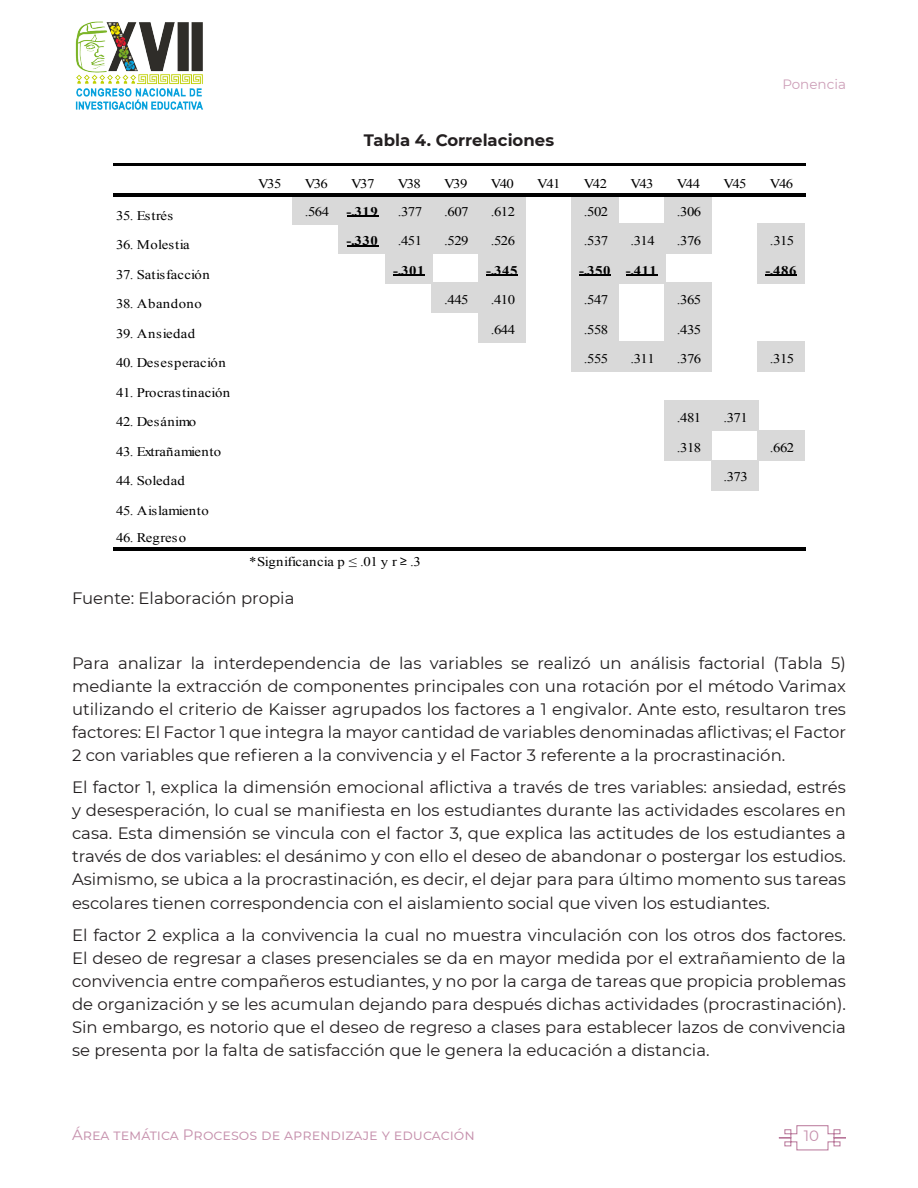
<style>
.page{position:relative;width:918px;height:1188px;background:#fff}
.page>*{position:absolute;margin:0;border:0;box-sizing:border-box;transform-origin:0 0}
.body{font:16.5px/23.1px "Montserrat";color:#231f20;text-align:justify}
.body-2{font:700 16.5px "Montserrat";color:#231f20}
.t1{font:15px "Montserrat";color:#c691ad}
.t2{font:13.5px "Montserrat";color:#cd9fb8}
.t3{font:13.2px "Times New Roman";letter-spacing:-.04em;color:#000;scale:1.12 1}
.t4{font:13.2px "Times New Roman";letter-spacing:.015em;color:#000;scale:1.12 1}
.t5{font:700 13.2px "Times New Roman";letter-spacing:.04em;color:#000;scale:1.12 1}
.t6{font:13.2px "Times New Roman";letter-spacing:-.02em;color:#000;scale:1.12 1}
.t7{font:13.2px "Times New Roman";letter-spacing:.025em;color:#000;scale:1.12 1}
.t8{font:13.2px "Times New Roman";letter-spacing:-.005em;color:#000;scale:1.12 1}
.t9{font:13.2px "Times New Roman";letter-spacing:.02em;color:#000;scale:1.12 1}
.t10{font:13.2px "Times New Roman";letter-spacing:.04em;color:#000;scale:1.12 1}
.s1{font-family:"Calibri"}
</style>
<div class="page">
<svg style="left:778px;top:1125px;width:68px;height:26px"></svg>
<img style="left:75px;top:21px;width:128px;height:89px">
<div style="left:292px;top:194px;width:234px;height:31px;background:#d9d9d9"></div>
<div style="left:571px;top:194px;width:48px;height:31px;background:#d9d9d9"></div>
<div style="left:664px;top:194px;width:48px;height:31px;background:#d9d9d9"></div>
<div style="left:339px;top:224px;width:187px;height:30px;background:#d9d9d9"></div>
<div style="left:571px;top:224px;width:141px;height:30px;background:#d9d9d9"></div>
<div style="left:757px;top:224px;width:48px;height:30px;background:#d9d9d9"></div>
<div style="left:385px;top:253px;width:48px;height:31px;background:#d9d9d9"></div>
<div style="left:478px;top:253px;width:48px;height:31px;background:#d9d9d9"></div>
<div style="left:571px;top:253px;width:95px;height:31px;background:#d9d9d9"></div>
<div style="left:757px;top:253px;width:48px;height:31px;background:#d9d9d9"></div>
<div style="left:432px;top:283px;width:94px;height:30px;background:#d9d9d9"></div>
<div style="left:571px;top:283px;width:48px;height:30px;background:#d9d9d9"></div>
<div style="left:664px;top:283px;width:48px;height:30px;background:#d9d9d9"></div>
<div style="left:478px;top:312px;width:48px;height:31px;background:#d9d9d9"></div>
<div style="left:571px;top:312px;width:48px;height:31px;background:#d9d9d9"></div>
<div style="left:664px;top:312px;width:48px;height:31px;background:#d9d9d9"></div>
<div style="left:571px;top:342px;width:141px;height:30px;background:#d9d9d9"></div>
<div style="left:757px;top:342px;width:48px;height:30px;background:#d9d9d9"></div>
<div style="left:664px;top:401px;width:95px;height:30px;background:#d9d9d9"></div>
<div style="left:664px;top:430px;width:48px;height:31px;background:#d9d9d9"></div>
<div style="left:757px;top:430px;width:48px;height:31px;background:#d9d9d9"></div>
<div style="left:711px;top:460px;width:48px;height:30px;background:#d9d9d9"></div>
<hr style="left:347px;top:216px;width:31px;height:1px;background:#000">
<hr style="left:347px;top:245px;width:31px;height:1px;background:#000">
<hr style="left:393px;top:275px;width:32px;height:1px;background:#000">
<hr style="left:486px;top:275px;width:32px;height:1px;background:#000">
<hr style="left:579px;top:275px;width:32px;height:1px;background:#000">
<hr style="left:626px;top:275px;width:32px;height:1px;background:#000">
<hr style="left:765px;top:275px;width:32px;height:1px;background:#000">
<hr style="left:113px;top:164px;width:692px;height:2px;background:#000">
<hr style="left:113px;top:193px;width:692px;height:3px;background:#000">
<hr style="left:113px;top:547px;width:692px;height:3px;background:#000">
<p class="body-2" style="left:364px;top:129px;width:192px">Tabla 4. Correlaciones</p>
<p class="t2" style="left:782px;top:75px;width:65px">Ponencia</p>
<p class="t3" style="left:258px;top:175px;width:22px">V35</p>
<p class="t3" style="left:305px;top:175px;width:22px">V36</p>
<p class="t3" style="left:351px;top:175px;width:22px">V37</p>
<p class="t3" style="left:398px;top:175px;width:22px">V38</p>
<p class="t3" style="left:444px;top:175px;width:22px">V39</p>
<p class="t3" style="left:491px;top:175px;width:22px">V40</p>
<p class="t3" style="left:537px;top:175px;width:22px">V41</p>
<p class="t3" style="left:584px;top:175px;width:22px">V42</p>
<p class="t3" style="left:630px;top:175px;width:22px">V43</p>
<p class="t3" style="left:677px;top:175px;width:22px">V44</p>
<p class="t3" style="left:723px;top:175px;width:22px">V45</p>
<p class="t3" style="left:770px;top:175px;width:22px">V46</p>
<p class="t8" style="left:116px;top:206px;width:52px">35. Estrés</p>
<p class="t3" style="left:305px;top:202px;width:23px">.564</p>
<p class="t5" style="left:347px;top:202px;width:29px">-.319</p>
<p class="t3" style="left:398px;top:202px;width:23px">.377</p>
<p class="t3" style="left:444px;top:202px;width:23px">.607</p>
<p class="t3" style="left:491px;top:202px;width:23px">.612</p>
<p class="t3" style="left:584px;top:202px;width:23px">.502</p>
<p class="t3" style="left:677px;top:202px;width:23px">.306</p>
<p class="t7" style="left:116px;top:236px;width:67px">36. Molestia</p>
<p class="t5" style="left:347px;top:232px;width:29px">-.330</p>
<p class="t3" style="left:398px;top:232px;width:23px">.451</p>
<p class="t3" style="left:444px;top:232px;width:23px">.529</p>
<p class="t3" style="left:491px;top:232px;width:23px">.526</p>
<p class="t3" style="left:584px;top:232px;width:23px">.537</p>
<p class="t3" style="left:630px;top:232px;width:23px">.314</p>
<p class="t3" style="left:677px;top:232px;width:23px">.376</p>
<p class="t3" style="left:770px;top:232px;width:23px">.315</p>
<p class="t4" style="left:116px;top:265px;width:85px">37. Satisfacción</p>
<p class="t5" style="left:393px;top:261px;width:29px">-.301</p>
<p class="t5" style="left:486px;top:261px;width:29px">-.345</p>
<p class="t5" style="left:579px;top:261px;width:71px">-.350 -.411</p>
<p class="t5" style="left:765px;top:261px;width:29px">-.486</p>
<p class="t10" style="left:116px;top:295px;width:78px">38. Abandono</p>
<p class="t3" style="left:444px;top:291px;width:23px">.445</p>
<p class="t3" style="left:491px;top:291px;width:23px">.410</p>
<p class="t3" style="left:584px;top:291px;width:23px">.547</p>
<p class="t3" style="left:677px;top:291px;width:23px">.365</p>
<p class="t7" style="left:116px;top:324px;width:72px">39. Ansiedad</p>
<p class="t3" style="left:491px;top:320px;width:23px">.644</p>
<p class="t3" style="left:584px;top:320px;width:23px">.558</p>
<p class="t3" style="left:677px;top:320px;width:23px">.435</p>
<p class="t4" style="left:116px;top:354px;width:99px">40. Desesperación</p>
<p class="t3" style="left:584px;top:350px;width:23px">.555</p>
<p class="t3" style="left:630px;top:350px;width:23px">.311</p>
<p class="t3" style="left:677px;top:350px;width:23px">.376</p>
<p class="t3" style="left:770px;top:350px;width:23px">.315</p>
<p class="t4" style="left:116px;top:383px;width:103px">41. Procrastinación</p>
<p class="t8" style="left:116px;top:413px;width:73px">42. Desánimo</p>
<p class="t3" style="left:677px;top:409px;width:23px">.481</p>
<p class="t3" style="left:723px;top:409px;width:23px">.371</p>
<p class="t9" style="left:116px;top:442px;width:95px">43. Extrañamiento</p>
<p class="t3" style="left:677px;top:438px;width:23px">.318</p>
<p class="t3" style="left:770px;top:438px;width:23px">.662</p>
<p class="t4" style="left:116px;top:472px;width:63px">44. Soledad</p>
<p class="t3" style="left:723px;top:468px;width:23px">.373</p>
<p class="t4" style="left:116px;top:501px;width:84px">45. Aislamiento</p>
<p class="t4" style="left:116px;top:529px;width:64px">46. Regreso</p>
<p class="t6" style="left:249px;top:552px;width:155px">*Significancia p ≤ .01 y r <span class="s1">≥</span> .3</p>
<p class="body" style="left:72px;top:586px;width:224px">Fuente: Elaboración propia</p>
<p class="body" style="left:72px;top:651px;width:776px">Para analizar la interdependencia de las variables se realizó un análisis factorial (Tabla 5) mediante la extracción de componentes principales con una rotación por el método Varimax utilizando el criterio de Kaisser agrupados los factores a 1 engivalor. Ante esto, resultaron tres factores: El Factor 1 que integra la mayor cantidad de variables denominadas aflictivas; el Factor 2 con variables que refieren a la convivencia y el Factor 3 referente a la procrastinación.</p>
<p class="body" style="left:72px;top:775px;width:776px">El factor 1, explica la dimensión emocional aflictiva a través de tres variables: ansiedad, estrés y desesperación, lo cual se manifiesta en los estudiantes durante las actividades escolares en casa. Esta dimensión se vincula con el factor 3, que explica las actitudes de los estudiantes a través de dos variables: el desánimo y con ello el deseo de abandonar o postergar los estudios.<br>Asimismo, se ubica a la procrastinación, es decir, el dejar para para último momento sus tareas escolares tienen correspondencia con el aislamiento social que viven los estudiantes.</p>
<p class="body" style="left:72px;top:923px;width:776px">El factor 2 explica a la convivencia la cual no muestra vinculación con los otros dos factores.<br>El deseo de regresar a clases presenciales se da en mayor medida por el extrañamiento de la convivencia entre compañeros estudiantes, y no por la carga de tareas que propicia problemas de organización y se les acumulan dejando para después dichas actividades (procrastinación).<br>Sin embargo, es notorio que el deseo de regreso a clases para establecer lazos de convivencia se presenta por la falta de satisfacción que le genera la educación a distancia.</p>
<p class="t1" style="left:72px;top:1124px;width:404px">Área temática Procesos de aprendizaje y educación</p>
<p class="t1" style="left:804px;top:1125px;width:17px">10</p>
</div>
